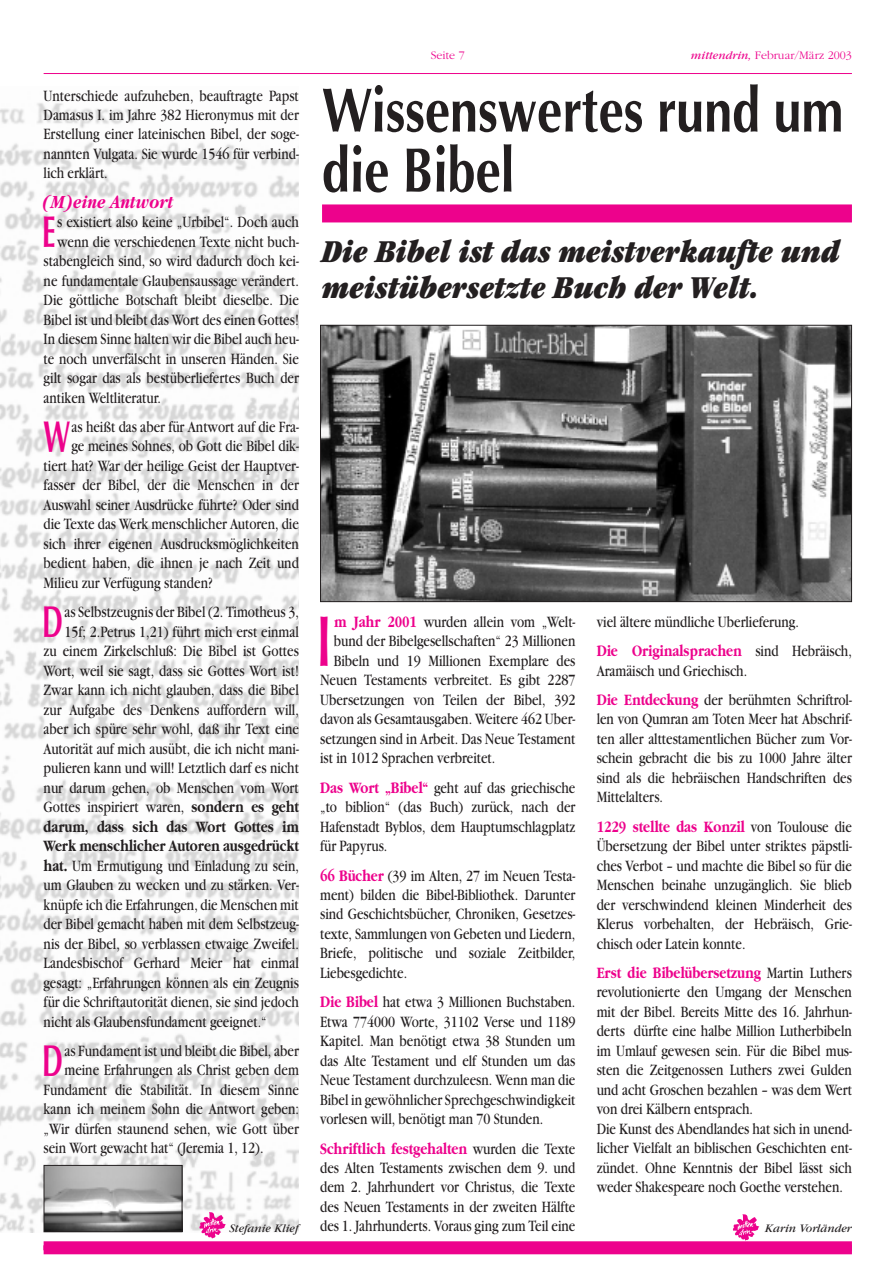
<style>
.page{position:relative;width:893px;height:1284px;background:#fff}
.page>*{position:absolute;margin:0;border:0;box-sizing:border-box;transform-origin:0 0}
.t1{font:700 72.3px "Optima";color:#ed028c;scale:.6 1}
.t2{font:700 63px/60px "Optima";color:#231f20;scale:.8 1}
.t3{font:700 44.7px "Optima";color:#ed028c;scale:.6 1}
.t4{font:italic ultra-condensed 33px/36px "Garamond";color:#231f20}
.t5{font:italic 700 19.5px "Garamond";color:#ed028c;scale:.85 1}
.t6{font:16.5px/19.5px "Garamond";color:#231f20;text-align:justify;scale:.8 1}
.t7{font:700 16.5px "Garamond";color:#231f20;scale:.8 1}
.t8{font:300 12px "Garamond";color:#ed028c}
.t9{font:italic 12px "Garamond";color:#231f20}
.s1{font-weight:700}
.s2{font-weight:400;font-style:italic}
.s3{font-weight:700;color:#ed028c}
</style>
<div class="page">
<img style="left:0;top:103px;width:299px;height:1129px">
<hr style="left:44px;top:73px;width:807px;height:1px;background:#ed028c">
<div style="left:44px;top:1241px;width:807px;height:9px;background:#ed028c"></div>
<div style="left:44px;top:1245px;width:807px;height:9px;background:#ed028c"></div>
<svg style="left:199px;top:1212px;width:27px;height:27px"></svg>
<svg style="left:732px;top:1214px;width:27px;height:27px"></svg>
<div style="left:322px;top:204px;width:529px;height:18px;background:#ed028c"></div>
<img style="left:322px;top:327px;width:527px;height:273px">
<div style="left:320px;top:325px;width:531px;height:277px;border:1px solid #231f20"></div>
<img style="left:46px;top:1167px;width:134px;height:63px">
<div style="left:44px;top:1165px;width:138px;height:67px;border:1px solid #231f20"></div>
<p class="t6" style="left:44px;top:87px;width:320px">Unterschiede aufzuheben, beauftragte Papst Damasus I. im Jahre 382 Hieronymus mit der Erstellung einer lateinischen Bibel, der soge&shy;nannten Vulgata. Sie wurde 1546 für verbind&shy;lich erklärt.</p>
<p class="t5" style="left:44px;top:195px;width:155px">(M)eine Antwort</p>
<h3 class="t3" style="left:42px;top:213px;width:24px">E</h3>
<p class="t6" style="left:57px;top:214px;width:304px">s existiert also keine „Urbibel“. Doch auch</p>
<p class="t6" style="left:57px;top:233px;width:304px">wenn die verschiedenen Texte nicht buch-</p>
<p class="t6" style="left:44px;top:253px;width:320px">stabengleich sind, so wird dadurch doch kei-</p>
<p class="t6" style="left:44px;top:272px;width:320px">ne fundamentale Glaubensaussage verändert.</p>
<p class="t6" style="left:44px;top:292px;width:320px">Die göttliche Botschaft bleibt dieselbe. Die</p>
<p class="t6" style="left:44px;top:311px;width:320px">Bibel ist und bleibt das Wort des einen Gottes!</p>
<p class="t6" style="left:44px;top:331px;width:320px">In diesem Sinne halten wir die Bibel auch heu-</p>
<p class="t6" style="left:44px;top:350px;width:320px">te noch unverfälscht in unseren Händen. Sie</p>
<p class="t6" style="left:44px;top:370px;width:320px">gilt sogar das als bestüberliefertes Buch der</p>
<p class="t6" style="left:44px;top:389px;width:148px">antiken Weltliteratur.</p>
<h3 class="t3" style="left:43px;top:418px;width:46px">W</h3>
<p class="t6" style="left:72px;top:419px;width:285px">as heißt das aber für Antwort auf die Fra-</p>
<p class="t6" style="left:72px;top:438px;width:285px">ge meines Sohnes, ob Gott die Bibel dik-</p>
<p class="t6" style="left:44px;top:458px;width:320px">tiert hat? War der heilige Geist der Hauptver-</p>
<p class="t6" style="left:44px;top:477px;width:320px">fasser der Bibel, der die Menschen in der</p>
<p class="t6" style="left:44px;top:497px;width:320px">Auswahl seiner Ausdrücke führte? Oder sind</p>
<p class="t6" style="left:44px;top:516px;width:320px">die Texte das Werk menschlicher Autoren, die</p>
<p class="t6" style="left:44px;top:536px;width:320px">sich ihrer eigenen Ausdrucksmöglichkeiten</p>
<p class="t6" style="left:44px;top:555px;width:320px">bedient haben, die ihnen je nach Zeit und</p>
<p class="t6" style="left:44px;top:575px;width:213px">Milieu zur Verfügung standen?</p>
<h3 class="t3" style="left:42px;top:603px;width:36px">D</h3>
<p class="t6" style="left:64px;top:604px;width:294px">as Selbstzeugnis der Bibel (2. Timotheus 3,</p>
<p class="t6" style="left:64px;top:623px;width:294px">15f; 2.Petrus 1,21) führt mich erst einmal</p>
<p class="t6" style="left:44px;top:643px;width:320px">zu einem Zirkelschluß: Die Bibel ist Gottes</p>
<p class="t6" style="left:44px;top:662px;width:320px">Wort, weil sie sagt, dass sie Gottes Wort ist!</p>
<p class="t6" style="left:44px;top:682px;width:320px">Zwar kann ich nicht glauben, dass die Bibel</p>
<p class="t6" style="left:44px;top:701px;width:320px">zur Aufgabe des Denkens auffordern will,</p>
<p class="t6" style="left:44px;top:721px;width:320px">aber ich spüre sehr wohl, daß ihr Text eine</p>
<p class="t6" style="left:44px;top:740px;width:320px">Autorität auf mich ausübt, die ich nicht mani-</p>
<p class="t6" style="left:44px;top:760px;width:320px">pulieren kann und will! Letztlich darf es nicht</p>
<p class="t6" style="left:44px;top:779px;width:320px">nur darum gehen, ob Menschen vom Wort</p>
<p class="t6" style="left:44px;top:799px;width:320px">Gottes inspiriert waren, <span class="s1">sondern es geht</span></p>
<p class="t7" style="left:44px;top:820px;width:320px">darum, dass sich das Wort Gottes im</p>
<p class="t7" style="left:44px;top:840px;width:320px">Werk menschlicher Autoren ausgedrückt</p>
<p class="t6" style="left:44px;top:857px;width:320px"><span class="s1">hat.</span> Um Ermutigung und Einladung zu sein,</p>
<p class="t6" style="left:44px;top:877px;width:320px">um Glauben zu wecken und zu stärken. Ver-</p>
<p class="t6" style="left:44px;top:896px;width:320px">knüpfe ich die Erfahrungen, die Menschen mit</p>
<p class="t6" style="left:44px;top:916px;width:320px">der Bibel gemacht haben mit dem Selbstzeug-</p>
<p class="t6" style="left:44px;top:935px;width:320px">nis der Bibel, so verblassen etwaige Zweifel.</p>
<p class="t6" style="left:44px;top:955px;width:320px">Landesbischof Gerhard Meier hat einmal</p>
<p class="t6" style="left:44px;top:974px;width:320px">gesagt: „Erfahrungen können als ein Zeugnis</p>
<p class="t6" style="left:44px;top:994px;width:320px">für die Schriftautorität dienen, sie sind jedoch</p>
<p class="t6" style="left:44px;top:1013px;width:280px">nicht als Glaubensfundament geeignet.“</p>
<h3 class="t3" style="left:42px;top:1042px;width:36px">D</h3>
<p class="t6" style="left:64px;top:1043px;width:294px">as Fundament ist und bleibt die Bibel, aber</p>
<p class="t6" style="left:64px;top:1062px;width:294px">meine Erfahrungen als Christ geben dem</p>
<p class="t6" style="left:44px;top:1082px;width:320px">Fundament die Stabilität. In diesem Sinne</p>
<p class="t6" style="left:44px;top:1101px;width:320px">kann ich meinem Sohn die Antwort geben:</p>
<p class="t6" style="left:44px;top:1121px;width:320px">„Wir dürfen staunend sehen, wie Gott über</p>
<p class="t6" style="left:44px;top:1140px;width:276px">sein Wort gewacht hat“ (Jeremia 1, 12).</p>
<p class="t9" style="left:229px;top:1224px;width:71px">Stefanie Klief</p>
<p class="t8" style="left:431px;top:50px;width:35px">Seite 7</p>
<p class="t8" style="left:691px;top:50px;width:162px"><span class="s2">mittendrin,</span> Februar/März 2003</p>
<h2 class="t2" style="left:322px;top:86px;width:653px">Wissenswertes rund um die Bibel</h2>
<h3 class="t4" style="left:322px;top:236px;width:519px">Die Bibel ist das meistverkaufte und meistübersetzte Buch der Welt.</h3>
<h1 class="t1" style="left:317px;top:612px;width:26px">I</h1>
<p class="t6" style="left:334px;top:614px;width:303px"><span class="s3">m Jahr 2001</span> wurden allein vom „Welt-</p>
<p class="t6" style="left:334px;top:633px;width:303px">bund der Bibelgesellschaften“ 23 Millionen</p>
<p class="t6" style="left:334px;top:653px;width:303px">Bibeln und 19 Millionen Exemplare des</p>
<p class="t6" style="left:320px;top:672px;width:320px">Neuen Testaments verbreitet. Es gibt 2287</p>
<p class="t6" style="left:320px;top:692px;width:320px">Ubersetzungen von Teilen der Bibel, 392</p>
<p class="t6" style="left:320px;top:711px;width:320px">davon als Gesamtausgaben. Weitere 462 Uber-</p>
<p class="t6" style="left:320px;top:731px;width:320px">setzungen sind in Arbeit. Das Neue Testament</p>
<p class="t6" style="left:320px;top:750px;width:220px">ist in 1012 Sprachen verbreitet.</p>
<p class="t6" style="left:320px;top:779px;width:320px"><span class="s3">Das Wort „Bibel“</span> geht auf das griechische „to biblion“ (das Buch) zurück, nach der Hafenstadt Byblos, dem Hauptumschlagplatz für Papyrus.</p>
<p class="t6" style="left:320px;top:867px;width:320px"><span class="s3">66 Bücher</span> (39 im Alten, 27 im Neuen Testa&shy;ment) bilden die Bibel-Bibliothek. Darunter sind Geschichtsbücher, Chroniken, Gesetzes&shy;texte, Sammlungen von Gebeten und Liedern, Briefe, politische und soziale Zeitbilder, Liebesgedichte.</p>
<p class="t6" style="left:320px;top:994px;width:320px"><span class="s3">Die Bibel</span> hat etwa 3 Millionen Buchstaben.<br>Etwa 774000 Worte, 31102 Verse und 1189<br>Kapitel. Man benötigt etwa 38 Stunden um das Alte Testament und elf Stunden um das Neue Testament durchzuleesn. Wenn man die Bibel in gewöhnlicher Sprechgeschwindigkeit vorlesen will, benötigt man 70 Stunden.</p>
<p class="t6" style="left:320px;top:1140px;width:320px"><span class="s3">Schriftlich festgehalten</span> wurden die Texte des Alten Testaments zwischen dem 9. und dem 2. Jahrhundert vor Christus, die Texte des Neuen Testaments in der zweiten Hälfte des 1. Jahrhunderts. Voraus ging zum Teil eine</p>
<p class="t6" style="left:596px;top:609px;width:320px;line-height:29.2px">viel ältere mündliche Uberlieferung.<br><span class="s3">Die Originalsprachen</span> sind Hebräisch,</p>
<p class="t6" style="left:596px;top:657px;width:320px;line-height:29.2px">Aramäisch und Griechisch.<br><span class="s3">Die Entdeckung</span> der berühmten Schriftrol-</p>
<p class="t6" style="left:596px;top:711px;width:320px">len von Qumran am Toten Meer hat Abschrif&shy;ten aller alttestamentlichen Bücher zum Vor&shy;schein gebracht die bis zu 1000 Jahre älter sind als die hebräischen Handschriften des Mittelalters.</p>
<p class="t6" style="left:596px;top:818px;width:320px"><span class="s3">1229 stellte das Konzil</span> von Toulouse die Übersetzung der Bibel unter striktes päpstli&shy;ches Verbot – und machte die Bibel so für die Menschen beinahe unzugänglich. Sie blieb der verschwindend kleinen Minderheit des Klerus vorbehalten, der Hebräisch, Grie&shy;chisch oder Latein konnte.</p>
<p class="t6" style="left:596px;top:965px;width:320px;text-align:left"><span class="s3">Erst die Bibelübersetzung</span> Martin Luthers revolutionierte den Umgang der Menschen mit der Bibel. Bereits Mitte des 16. Jahrhun&shy;derts dürfte eine halbe Million Lutherbibeln im Umlauf gewesen sein. Für die Bibel mus&shy;sten die Zeitgenossen Luthers zwei Gulden und acht Groschen bezahlen – was dem Wert von drei Kälbern entsprach.<br>Die Kunst des Abendlandes hat sich in unend&shy;licher Vielfalt an biblischen Geschichten ent&shy;zündet. Ohne Kenntnis der Bibel lässt sich weder Shakespeare noch Goethe verstehen.</p>
<p class="t9" style="left:764px;top:1224px;width:88px">Karin Vorländer</p>
</div>
